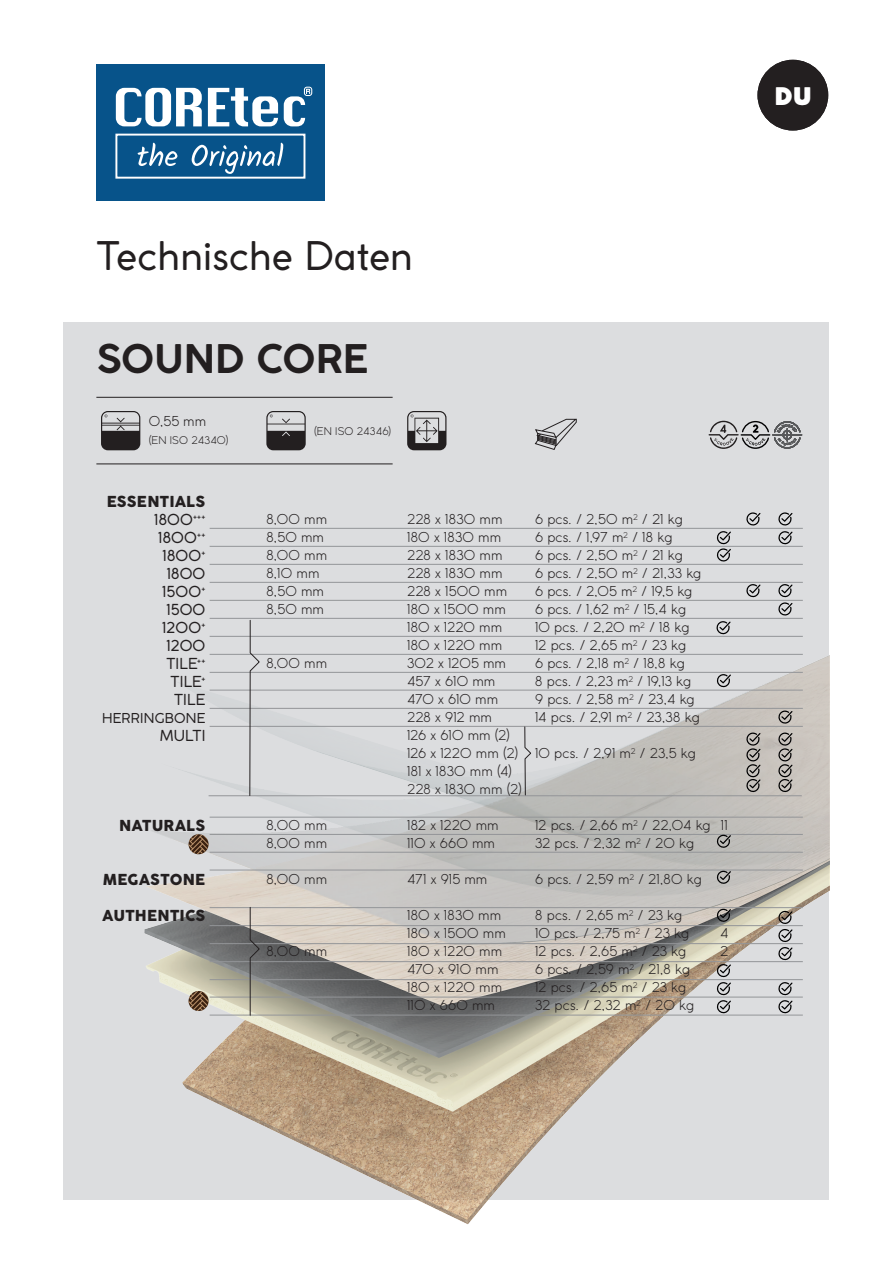
<style>
.page{position:relative;width:893px;height:1263px;background:#fff}
.page>*{position:absolute;margin:0;border:0;box-sizing:border-box;transform-origin:0 0}
.t1{font:39px "Coco Gothic";color:#231f20}
.t2{font:700 39px "Coco Gothic";color:#231f20}
.t3{font:900 24px "Coco Gothic";color:#fff}
.t4{font:15px/18px "Coco Gothic";letter-spacing:.01em;color:#231f20;text-align:right}
.t5{font:800 15px "Coco Gothic";letter-spacing:.005em;color:#231f20}
.t6{font:300 13.5px/18px "Coco Gothic";letter-spacing:.01em;color:#231f20}
.t7{font:300 13.5px/18px "Coco Gothic";letter-spacing:-.01em;color:#231f20}
.t8{font:13.5px "Coco Gothic";letter-spacing:.02em;color:#231f20}
.t9{font:300 10.5px "Coco Gothic";letter-spacing:.015em;color:#231f20}
.s1{font-weight:800}
</style>
<div class="page">
<img style="left:64px;top:322px;width:765px;height:903px">
<div style="left:96px;top:64px;width:228px;height:136px;background:#07538a"></div>
<svg style="left:116px;top:87px;width:196px;height:39px"></svg>
<div style="left:115px;top:134px;width:190px;height:45px;border:2px solid #fff"></div>
<svg style="left:138px;top:143px;width:39px;height:23px"></svg>
<svg style="left:192px;top:143px;width:91px;height:31px"></svg>
<svg style="left:266px;top:411px;width:40px;height:39px;background:#767475"></svg>
<svg style="left:101px;top:411px;width:39px;height:39px;background:#6e6c6d"></svg>
<hr style="left:96px;top:397px;width:297px;height:1px;background:#231f20">
<hr style="left:96px;top:463px;width:297px;height:1px;background:#231f20">
<hr style="left:210px;top:528px;width:593px;height:1px;background:#939598">
<hr style="left:210px;top:907px;width:593px;height:1px;background:#939598">
<hr style="left:210px;top:546px;width:593px;height:1px;background:#939598">
<hr style="left:210px;top:925px;width:593px;height:1px;background:#939598">
<hr style="left:210px;top:564px;width:593px;height:1px;background:#939598">
<hr style="left:210px;top:943px;width:593px;height:1px;background:#939598">
<hr style="left:210px;top:582px;width:593px;height:1px;background:#939598">
<hr style="left:210px;top:961px;width:593px;height:1px;background:#939598">
<hr style="left:210px;top:997px;width:593px;height:1px;background:#939598">
<hr style="left:210px;top:600px;width:593px;height:1px;background:#939598">
<hr style="left:210px;top:979px;width:593px;height:1px;background:#939598">
<hr style="left:210px;top:1015px;width:593px;height:1px;background:#939598">
<hr style="left:210px;top:618px;width:593px;height:1px;background:#939598">
<hr style="left:210px;top:636px;width:593px;height:1px;background:#939598">
<hr style="left:210px;top:654px;width:593px;height:1px;background:#939598">
<hr style="left:210px;top:672px;width:593px;height:1px;background:#939598">
<hr style="left:210px;top:708px;width:593px;height:1px;background:#939598">
<hr style="left:210px;top:726px;width:593px;height:1px;background:#939598">
<hr style="left:210px;top:690px;width:593px;height:1px;background:#939598">
<hr style="left:210px;top:817px;width:593px;height:1px;background:#939598">
<hr style="left:209px;top:795px;width:593px;height:1px;background:#939598">
<hr style="left:210px;top:834px;width:593px;height:1px;background:#939598">
<hr style="left:210px;top:852px;width:593px;height:1px;background:#939598">
<hr style="left:210px;top:870px;width:593px;height:1px;background:#939598">
<svg style="left:407px;top:411px;width:39px;height:39px;background:#8c8b8d"></svg>
<svg style="left:535px;top:418px;width:43px;height:32px"></svg>
<svg style="left:249px;top:619px;width:11px;height:177px;background:#c6c7c9"></svg>
<svg style="left:249px;top:906px;width:11px;height:110px"></svg>
<svg style="left:524px;top:726px;width:8px;height:70px"></svg>
<svg style="left:189px;top:834px;width:20px;height:20px"></svg>
<svg style="left:189px;top:991px;width:20px;height:20px"></svg>
<svg style="left:746px;top:512px;width:14px;height:14px"></svg>
<svg style="left:746px;top:732px;width:14px;height:61px"></svg>
<svg style="left:746px;top:584px;width:14px;height:14px"></svg>
<svg style="left:778px;top:732px;width:14px;height:61px"></svg>
<svg style="left:778px;top:512px;width:14px;height:33px"></svg>
<svg style="left:716px;top:909px;width:15px;height:13px"></svg>
<svg style="left:716px;top:964px;width:15px;height:50px"></svg>
<svg style="left:778px;top:982px;width:14px;height:32px"></svg>
<svg style="left:778px;top:911px;width:14px;height:50px"></svg>
<svg style="left:716px;top:531px;width:15px;height:31px"></svg>
<svg style="left:778px;top:584px;width:14px;height:32px"></svg>
<svg style="left:778px;top:710px;width:14px;height:14px"></svg>
<svg style="left:716px;top:621px;width:15px;height:14px"></svg>
<svg style="left:716px;top:674px;width:15px;height:14px"></svg>
<svg style="left:716px;top:835px;width:15px;height:13px"></svg>
<svg style="left:716px;top:871px;width:15px;height:13px"></svg>
<div style="left:757px;top:60px;width:71px;height:71px;background:#231f20;border-radius:50%"></div>
<svg style="left:709px;top:420px;width:92px;height:30px;background:#b1b2b3"></svg>
<h2 class="t3" style="left:774px;top:79px;width:39px">DU</h2>
<h1 class="t1" style="left:96px;top:226px;width:318px">Technische Daten</h1>
<h1 class="t2" style="left:96px;top:329px;width:273px">SOUND CORE</h1>
<p class="t6" style="left:149px;top:412px;width:59px">0,55 mm</p>
<p class="t9" style="left:149px;top:433px;width:81px">(EN ISO 24340)</p>
<p class="t9" style="left:314px;top:423px;width:79px">(EN ISO 24346)</p>
<p class="t4" style="left:107px;top:493px;width:100px"><span class="s1">ESSENTIALS<br></span>1800<sup>+++<br></sup>1800<sup>++<br></sup>1800<sup>+<br></sup>1800<br>1500<sup>+<br></sup>1500<br>1200<sup>+<br></sup>1200<br>TILE<sup>++<br></sup>TILE<sup>+<br></sup>TILE</p>
<p class="t8" style="left:102px;top:708px;width:105px">HERRINGBONE</p>
<p class="t4" style="left:160px;top:727px;width:47px">MULTI</p>
<p class="t5" style="left:119px;top:814px;width:88px">NATURALS</p>
<p class="t5" style="left:103px;top:868px;width:104px">MEGASTONE</p>
<p class="t5" style="left:102px;top:904px;width:105px">AUTHENTICS</p>
<p class="t6" style="left:266px;top:510px;width:62px">8,00 mm<br>8,50 mm<br>8,00 mm<br>8,10 mm<br>8,50 mm<br>8,50 mm</p>
<p class="t6" style="left:266px;top:654px;width:62px">8,00 mm</p>
<p class="t6" style="left:266px;top:816px;width:62px">8,00 mm<br>8,00 mm</p>
<p class="t6" style="left:266px;top:870px;width:62px">8,00 mm</p>
<p class="t6" style="left:266px;top:942px;width:62px">8,00 mm</p>
<p class="t6" style="left:407px;top:510px;width:116px">228 x 1830 mm<br>180 x 1830 mm<br>228 x 1830 mm<br>228 x 1830 mm<br>228 x 1500 mm<br>180 x 1500 mm<br>180 x 1220 mm<br>180 x 1220 mm<br>302 x 1205 mm<br>457 x 610 mm<br>470 x 610 mm<br>228 x 912 mm<br>126 x 610 mm (2)<br>126 x 1220 mm (2)<br>181 x 1830 mm (4)<br>228 x 1830 mm (2)</p>
<p class="t6" style="left:407px;top:816px;width:93px">182 x 1220 mm<br>110 x 660 mm</p>
<p class="t6" style="left:407px;top:870px;width:82px">471 x 915 mm</p>
<p class="t6" style="left:407px;top:906px;width:100px">180 x 1830 mm<br>180 x 1500 mm<br>180 x 1220 mm<br>470 x 910 mm<br>180 x 1220 mm<br>110 x 660 mm</p>
<p class="t6" style="left:535px;top:510px;width:168px">6 pcs. / 2,50 m<sup>2</sup> / 21 kg<br>6 pcs. / 1,97 m<sup>2</sup> / 18 kg<br>6 pcs. / 2,50 m<sup>2</sup> / 21 kg<br>6 pcs. / 2,50 m<sup>2</sup> / 21,33 kg<br>6 pcs. / 2,05 m<sup>2</sup> / 19,5 kg<br>6 pcs. / 1,62 m<sup>2</sup> / 15,4 kg<br>10 pcs. / 2,20 m<sup>2</sup> / 18 kg<br>12 pcs. / 2,65 m<sup>2</sup> / 23 kg<br>6 pcs. / 2,18 m<sup>2</sup> / 18,8 kg<br>8 pcs. / 2,23 m<sup>2</sup> / 19,13 kg<br>9 pcs. / 2,58 m<sup>2</sup> / 23,4 kg<br>14 pcs. / 2,91 m<sup>2</sup> / 23,38 kg</p>
<p class="t6" style="left:535px;top:744px;width:162px">10 pcs. / 2,91 m<sup>2</sup> / 23,5 kg</p>
<p class="t7" style="left:535px;top:816px;width:177px">12 pcs. / 2,66 m<sup>2</sup> / 22,04 kg<br>32 pcs. / 2,32 m<sup>2</sup> / 20 kg</p>
<p class="t6" style="left:535px;top:870px;width:168px">6 pcs. / 2,59 m<sup>2</sup> / 21,80 kg</p>
<p class="t6" style="left:535px;top:906px;width:161px">8 pcs. / 2,65 m<sup>2</sup> / 23 kg<br>10 pcs. / 2,75 m<sup>2</sup> / 23 kg<br>12 pcs. / 2,65 m<sup>2</sup> / 23 kg<br>6 pcs. / 2,59 m<sup>2</sup> / 21,8 kg<br>12 pcs. / 2,65 m<sup>2</sup> / 23 kg<br>32 pcs. / 2,32 m<sup>2</sup> / 20 kg</p>
<p class="t6" style="left:721px;top:816px;width:8px">11</p>
<p class="t6" style="left:720px;top:924px;width:10px">4<br>2</p>
</div>
